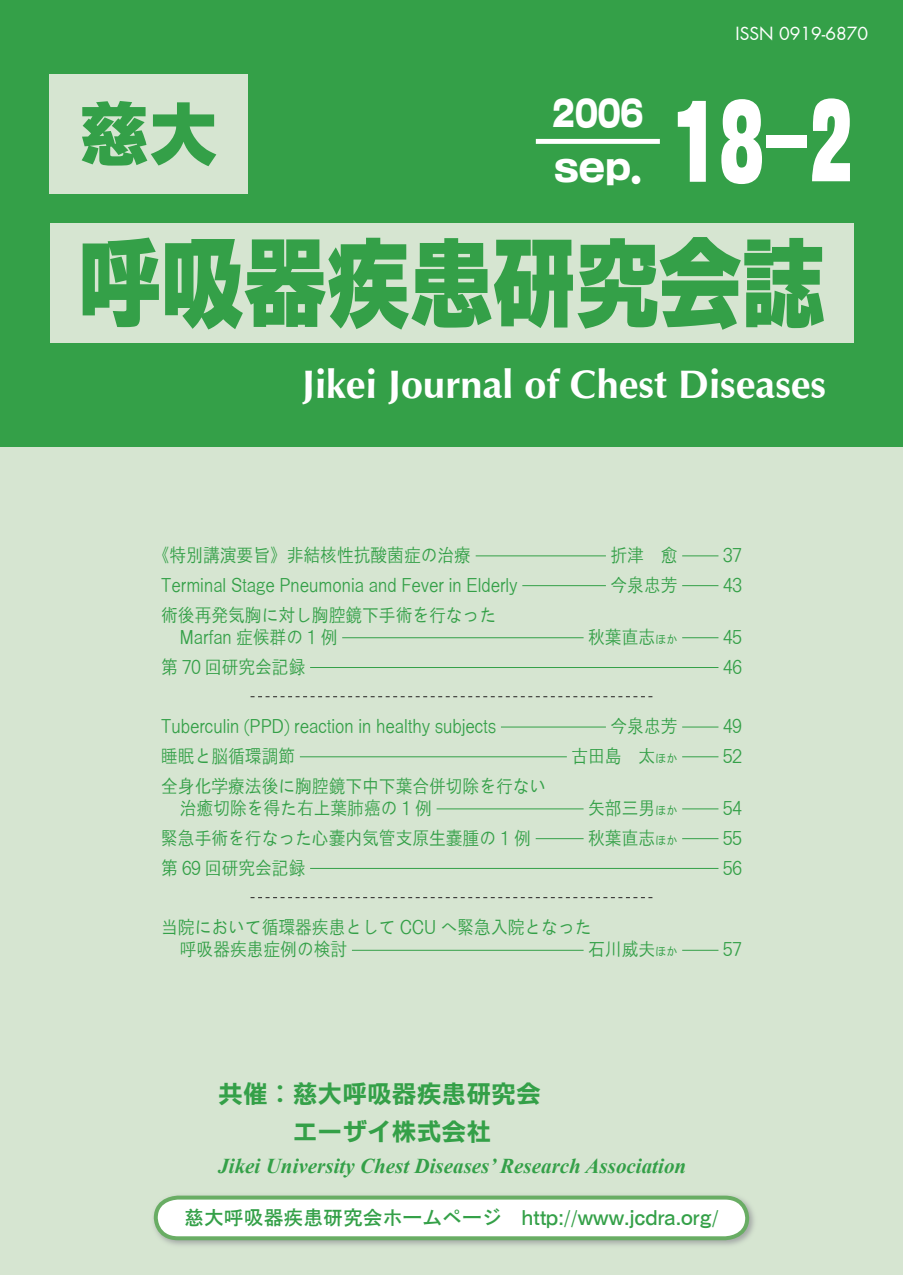
<style>
.page{position:relative;width:903px;height:1275px;background:#fff}
.page>*{position:absolute;margin:0;border:0;box-sizing:border-box;transform-origin:0 0}
.t1{font:99.23px "Rg NOW GU 90 ms RKSJ H";letter-spacing:-.015em;color:#34a048;scale:.85 1}
.t2{font:99.23px "Rg NOW GU 90 ms RKSJ H";color:#fff;scale:.9 1}
.t3{font:69.48px "Rg NOW GU 90 ms RKSJ H";color:#34a048}
.t4{font:700 39.73px "Interface S Si";color:#fff}
.t5{font:34.65px/54.6px "Rg PNOW GU 83 pv RKSJ H";color:#fff;scale:.8 1}
.t6{font:24.85px/37.3px "Rg NOW GE 90 ms RKSJ H";color:#34a048}
.t7{font:italic 700 21px "Times New Roman";color:#34a048}
.t8{font:19.78px "Rg P Gothic Bd 83 pv RKSJ H";color:#34a048}
.t9{font:18.55px/22.4px "Rg P Gothic Md 83 pv RKSJ H";color:#34a048;scale:.9 1}
.t10{font:17.32px "Kudos Book S Si";color:#fff}
.s1{font-size:12.42px}
</style>
<div class="page">
<div style="left:0;top:437px;width:903px;height:838px;background:#d6e5d1"></div>
<div style="left:0;top:0;width:903px;height:446px;background:#34a048"></div>
<div style="left:50px;top:74px;width:198px;height:119px;background:#d6e5d1"></div>
<div style="left:50px;top:223px;width:803px;height:119px;background:#d6e5d1"></div>
<div style="left:536px;top:139px;width:124px;height:5px;background:#fff"></div>
<hr style="left:476px;top:555px;width:130px;height:1px;background:#34a048">
<hr style="left:682px;top:555px;width:36px;height:1px;background:#34a048">
<hr style="left:522px;top:585px;width:84px;height:1px;background:#34a048">
<hr style="left:682px;top:585px;width:36px;height:1px;background:#34a048">
<hr style="left:342px;top:637px;width:241px;height:1px;background:#34a048">
<hr style="left:682px;top:637px;width:36px;height:1px;background:#34a048">
<hr style="left:310px;top:667px;width:408px;height:1px;background:#34a048">
<svg style="left:251px;top:696px;width:401px;height:1px"></svg>
<hr style="left:501px;top:727px;width:105px;height:1px;background:#34a048">
<hr style="left:682px;top:727px;width:36px;height:1px;background:#34a048">
<hr style="left:300px;top:756px;width:267px;height:1px;background:#34a048">
<hr style="left:682px;top:756px;width:36px;height:1px;background:#34a048">
<hr style="left:437px;top:808px;width:146px;height:1px;background:#34a048">
<hr style="left:682px;top:808px;width:36px;height:1px;background:#34a048">
<hr style="left:536px;top:838px;width:47px;height:1px;background:#34a048">
<hr style="left:682px;top:838px;width:36px;height:1px;background:#34a048">
<hr style="left:310px;top:868px;width:408px;height:1px;background:#34a048">
<svg style="left:251px;top:897px;width:401px;height:1px"></svg>
<hr style="left:352px;top:950px;width:231px;height:1px;background:#34a048">
<hr style="left:682px;top:950px;width:36px;height:1px;background:#34a048">
<div style="left:150px;top:1191px;width:608px;height:58px;background:#939598;opacity:.75"></div>
<svg style="left:152px;top:1194px;width:599px;height:44px;background:#e7f1e6"></svg>
<h2 class="t3" style="left:79px;top:98px;width:140px">慈大</h2>
<h3 class="t5" style="left:552px;top:86px;width:115px">2006 sep.</h3>
<p class="t10" style="left:736px;top:22px;width:134px">ISSN 0919-6870</p>
<h1 class="t2" style="left:675px;top:90px;width:200px">18-2</h1>
<h1 class="t1" style="left:77px;top:231px;width:882px">呼吸器疾患研究会誌</h1>
<h3 class="t4" style="left:302px;top:360px;width:526px">Jikei Journal of Chest Diseases</h3>
<p class="t9" style="left:153px;top:544px;width:355px">《特別講演要旨》非結核性抗酸菌症の治療</p>
<p class="t9" style="left:610px;top:544px;width:76px">折津　愈</p>
<p class="t9" style="left:723px;top:544px;width:22px">37</p>
<p class="t9" style="left:161px;top:574px;width:397px">Terminal Stage Pneumonia and Fever in Elderly</p>
<p class="t9" style="left:610px;top:574px;width:76px">今泉忠芳</p>
<p class="t9" style="left:723px;top:574px;width:22px">43</p>
<p class="t9" style="left:180px;top:604px;width:353px;text-indent:-19px">術後再発気胸に対し胸腔鏡下手術を行なった<br>Marfan 症候群の 1 例</p>
<p class="t9" style="left:588px;top:626px;width:101px">秋葉直志<span class="s1">ほか</span></p>
<p class="t9" style="left:723px;top:626px;width:22px">45</p>
<p class="t9" style="left:161px;top:656px;width:162px">第 70 回研究会記録</p>
<p class="t9" style="left:723px;top:656px;width:22px">46</p>
<p class="t9" style="left:161px;top:715px;width:374px">Tuberculin (PPD) reaction in healthy subjects</p>
<p class="t9" style="left:610px;top:715px;width:76px">今泉忠芳</p>
<p class="t9" style="left:723px;top:715px;width:22px">49</p>
<p class="t9" style="left:161px;top:745px;width:150px">睡眠と脳循環調節</p>
<p class="t9" style="left:571px;top:745px;width:119px">古田島　太<span class="s1">ほか</span></p>
<p class="t9" style="left:723px;top:745px;width:22px">52</p>
<p class="t9" style="left:180px;top:775px;width:409px;text-indent:-19px">全身化学療法後に胸腔鏡下中下葉合併切除を行ない治癒切除を得た右上葉肺癌の 1 例</p>
<p class="t9" style="left:588px;top:797px;width:101px">矢部三男<span class="s1">ほか</span></p>
<p class="t9" style="left:723px;top:797px;width:22px">54</p>
<p class="t9" style="left:161px;top:827px;width:412px">緊急手術を行なった心嚢内気管支原生嚢腫の 1 例</p>
<p class="t9" style="left:588px;top:827px;width:101px">秋葉直志<span class="s1">ほか</span></p>
<p class="t9" style="left:723px;top:827px;width:22px">55</p>
<p class="t9" style="left:161px;top:857px;width:162px">第 69 回研究会記録</p>
<p class="t9" style="left:723px;top:857px;width:22px">56</p>
<p class="t9" style="left:180px;top:916px;width:459px;text-indent:-19px">当院において循環器疾患として CCU へ緊急入院となった呼吸器疾患症例の検討</p>
<p class="t9" style="left:588px;top:939px;width:101px">石川威夫<span class="s1">ほか</span></p>
<p class="t9" style="left:723px;top:939px;width:22px">57</p>
<h3 class="t6" style="left:218px;top:1075px;width:324px">共催：慈大呼吸器疾患研究会　　　エーザイ株式会社</h3>
<p class="t7" style="left:218px;top:1152px;width:469px">Jikei University Chest Diseases’ Research Association</p>
<p class="t8" style="left:184px;top:1208px;width:536px">慈大呼吸器疾患研究会ホームページ　http://www.jcdra.org/</p>
</div>
